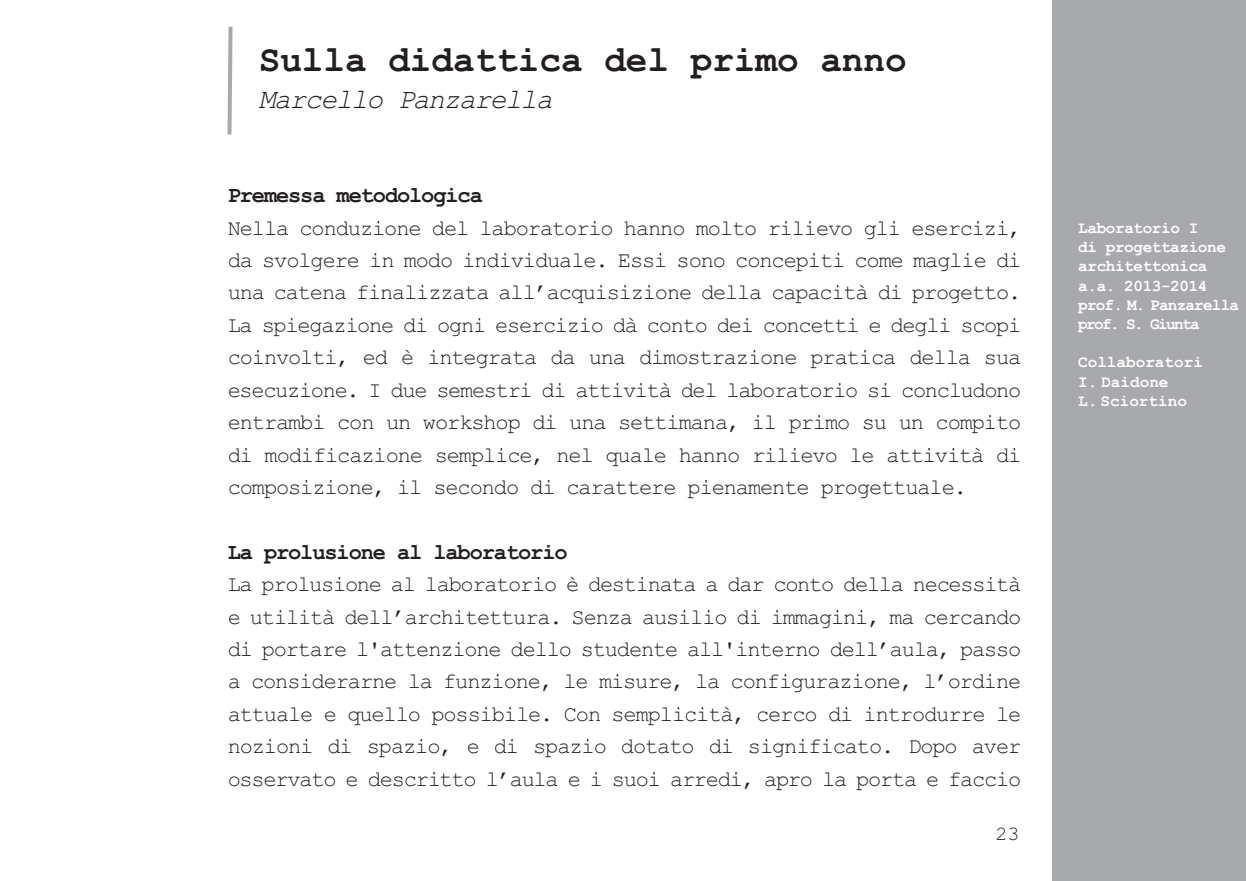
<style>
.page{position:relative;width:1246px;height:881px;background:#fff}
.page>*{position:absolute;margin:0;border:0;box-sizing:border-box;transform-origin:0 0}
.t1{font:700 36px "Courier New";color:#231f20}
.t2{font:italic 28px "Courier New";letter-spacing:-.05em;color:#231f20}
.t3{font:22px/32.4px "Courier New";letter-spacing:-.055em;color:#231f20;text-align:justify}
.t4{font:700 22px "Courier New";letter-spacing:-.05em;color:#231f20}
.t5{font:20px "Courier New";color:#231f20}
.t6{font:700 16px/19.2px "Courier New";letter-spacing:-.025em;color:#fff}
.t7{font:700 16px/19.2px "Courier New";color:#fff}
</style>
<div class="page">
<div style="left:1052px;top:0;width:194px;height:881px;background:#a8a9ad"></div>
<hr style="left:0;top:0;width:1px;height:881px;background:#a8a9ad">
<svg style="left:227px;top:26px;width:6px;height:109px"></svg>
<h1 class="t1" style="left:259px;top:37px;width:650px">Sulla didattica del primo anno</h1>
<p class="t2" style="left:259px;top:80px;width:296px">Marcello Panzarella</p>
<p class="t4" style="left:228px;top:182px;width:257px">Premessa metodologica</p>
<p class="t3" style="left:228px;top:211px;width:795px">Nella conduzione del laboratorio hanno molto rilievo gli esercizi, da svolgere in modo individuale. Essi sono concepiti come maglie di una catena finalizzata all’acquisizione della capacità di progetto.<br>La spiegazione di ogni esercizio dà conto dei concetti e degli scopi coinvolti, ed è integrata da una dimostrazione pratica della sua esecuzione. I due semestri di attività del laboratorio si concludono entrambi con un workshop di una settimana, il primo su un compito di modificazione semplice, nel quale hanno rilievo le attività di composizione, il secondo di carattere pienamente progettuale.</p>
<p class="t4" style="left:228px;top:538px;width:341px">La prolusione al laboratorio</p>
<p class="t3" style="left:228px;top:567px;width:795px">La prolusione al laboratorio è destinata a dar conto della necessità e utilità dell’architettura. Senza ausilio di immagini, ma cercando di portare l'attenzione dello studente all'interno dell’aula, passo a considerarne la funzione, le misure, la configurazione, l’ordine attuale e quello possibile. Con semplicità, cerco di introdurre le nozioni di spazio, e di spazio dotato di significato. Dopo aver osservato e descritto l’aula e i suoi arredi, apro la porta e faccio</p>
<p class="t5" style="left:995px;top:821px;width:25px">23</p>
<p class="t6" style="left:1078px;top:218px;width:162px">Laboratorio I<br>di progettazione architettonica a.a. 2013-2014 prof. M. Panzarella prof. S. Giunta</p>
<p class="t7" style="left:1078px;top:352px;width:126px">Collaboratori<br>I. Daidone<br>L. Sciortino</p>
</div>
